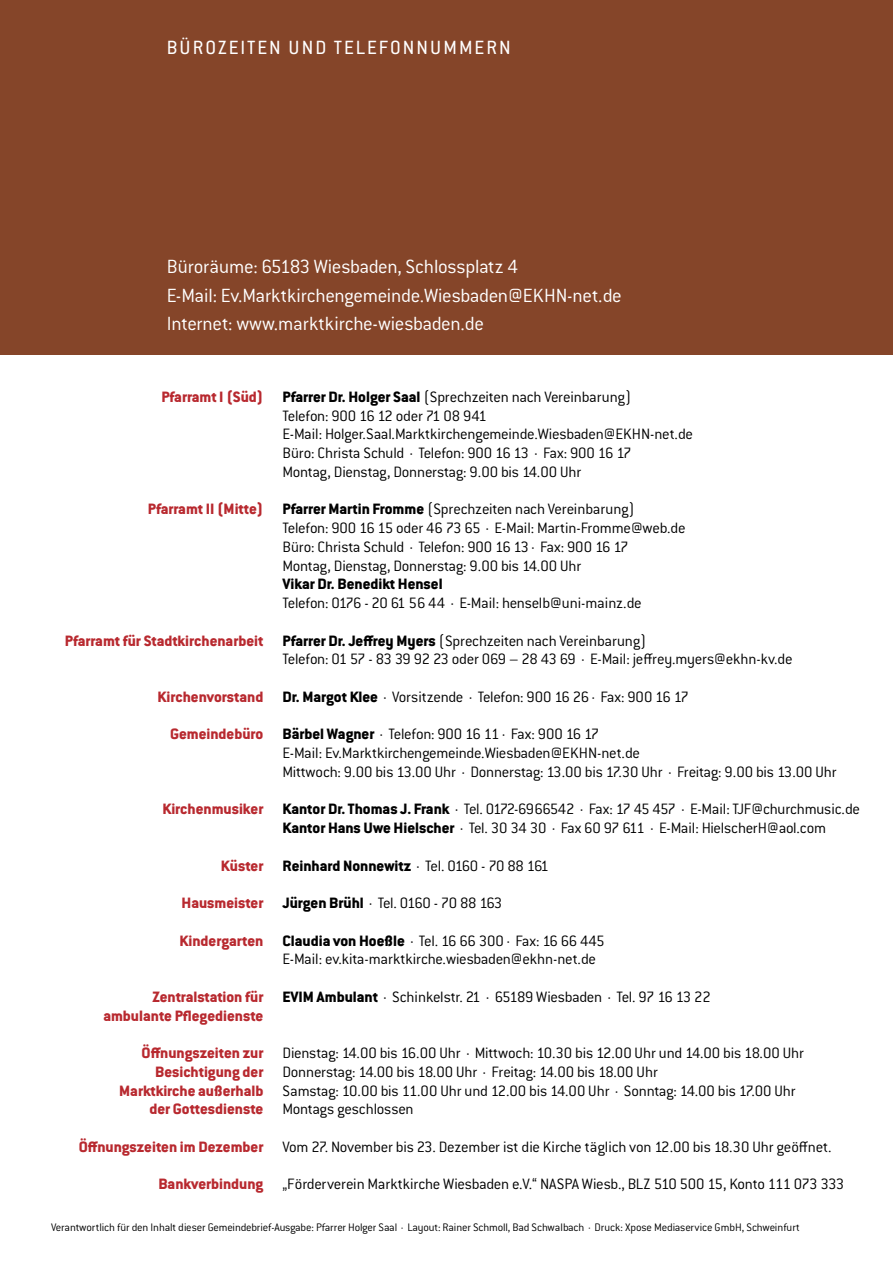
<style>
.page{position:relative;width:893px;height:1263px;background:#fff}
.page>*{position:absolute;margin:0;border:0;box-sizing:border-box;transform-origin:0 0}
.t1{font:300 21px/28.5px "Conduit ITC Std";letter-spacing:-.015em;color:#fff}
.t2{font:21px "Conduit ITC Std";letter-spacing:.1em;color:#fff}
.t3{font:300 16.5px/18.8px "Conduit ITC Std";letter-spacing:-.015em;color:#000}
.t4{font:800 16.5px/18.8px "Conduit ITC Std";color:#b8292f;text-align:right}
.t5{font:800 16.5px "Conduit ITC Std";color:#000}
.t6{font:300 16.5px "Conduit ITC Std";letter-spacing:-.065em;color:#000}
.t7{font:300 12px "Conduit ITC Std";letter-spacing:-.015em;color:#000}
.s1{font-weight:800}
.s2{font-weight:300}
</style>
<div class="page">
<div style="left:0;top:0;width:893px;height:354px;background:#854529"></div>
<p class="t2" style="left:167px;top:35px;width:38px">BÜROZEITEN</p>
<p class="t2" style="left:289px;top:35px;width:115px">UND TELEFONN</p>
<p class="t2" style="left:430px;top:35px;width:57px">UMMERN</p>
<p class="t1" style="left:167px;top:252px;width:457px">Büroräume: 65183 Wiesbaden, Schlossplatz 4<br>E-Mail: Ev.Marktkirchengemeinde.Wiesbaden@EKHN-net.de<br>Internet: www.marktkirche-wiesbaden.de</p>
<p class="t3" style="left:282px;top:387px;width:412px"><span class="s1">Pfarrer Dr. Holger Saal</span> (Sprechzeiten nach Vereinbarung)<br>Telefon: 900 16 12 oder 71 08 941<br>E-Mail: Holger.Saal.Marktkirchengemeinde.Wiesbaden@EKHN-net.de Büro: Christa Schuld · Telefon: 900 16 13 · Fax: 900 16 17<br>Montag, Dienstag, Donnerstag: 9.00 bis 14.00 Uhr</p>
<p class="t3" style="left:282px;top:499px;width:405px"><span class="s1">Pfarrer Martin Fromme</span> (Sprechzeiten nach Vereinbarung)<br>Telefon: 900 16 15 oder 46 73 65 · E-Mail: Martin-Fromme@web.de Büro: Christa Schuld · Telefon: 900 16 13· Fax: 900 16 17<br>Montag, Dienstag, Donnerstag: 9.00 bis 14.00 Uhr</p>
<p class="t5" style="left:282px;top:574px;width:162px">Vikar Dr. Benedikt Hensel</p>
<p class="t3" style="left:282px;top:593px;width:361px">Telefon: 0176 - 20 61 56 44 · E-Mail: henselb@uni-mainz.de</p>
<p class="t3" style="left:282px;top:631px;width:512px"><span class="s1">Pfarrer Dr. Jeffrey Myers</span> (Sprechzeiten nach Vereinbarung)<br>Telefon: 01 57 - 83 39 92 23 oder 069 – 28 43 69 · E-Mail: jeffrey.myers@ekhn-kv.de</p>
<p class="t3" style="left:282px;top:687px;width:408px"><span class="s1">Dr. Margot Klee</span> · Vorsitzende · Telefon: 900 16 26· Fax: 900 16 17</p>
<p class="t3" style="left:282px;top:724px;width:556px"><span class="s1">Bärbel Wagner</span> · Telefon: 900 16 11· Fax: 900 16 17<br>E-Mail: Ev.Marktkirchengemeinde.Wiesbaden@EKHN-net.de<br>Mittwoch: 9.00 bis 13.00 Uhr · Donnerstag: 13.00 bis 17.30 Uhr · Freitag: 9.00 bis 13.00 Uhr</p>
<p class="t3" style="left:282px;top:799px;width:579px"><span class="s1">Kantor Dr. Thomas J. Frank</span> · Tel. 0172-6966542 · Fax: 17 45 457 · E-Mail: TJF@churchmusic.de<br><span class="s1">Kantor Hans Uwe Hielscher</span> · Tel. 30 34 30 · Fax 60 97 611 · E-Mail: HielscherH@aol.com</p>
<p class="t5" style="left:282px;top:855px;width:268px">Reinhard Nonnewitz <span class="s2">· Tel. 0160 - 70 88 161</span></p>
<p class="t6" style="left:282px;top:893px;width:221px"><span class="s1">Jürgen Brühl</span> · Tel. 0160 - 70 88 163</p>
<p class="t3" style="left:282px;top:931px;width:324px"><span class="s1">Claudia von Hoeßle</span> · Tel. 16 66 300· Fax: 16 66 445<br>E-Mail: ev.kita-marktkirche.wiesbaden@ekhn-net.de</p>
<p class="t3" style="left:282px;top:987px;width:430px"><span class="s1">EVIM Ambulant</span> · Schinkelstr. 21 · 65189 Wiesbaden · Tel. 97 16 13 22</p>
<p class="t4" style="left:161px;top:387px;width:103px">Pfarramt I (Süd)</p>
<p class="t4" style="left:148px;top:499px;width:117px">Pfarramt II (Mitte)</p>
<p class="t4" style="left:65px;top:631px;width:200px">Pfarramt für Stadtkirchenarbeit</p>
<p class="t4" style="left:158px;top:687px;width:107px">Kirchenvorstand</p>
<p class="t4" style="left:170px;top:724px;width:95px">Gemeindebüro</p>
<p class="t4" style="left:162px;top:799px;width:102px">Kirchenmusiker</p>
<p class="t4" style="left:221px;top:856px;width:44px">Küster</p>
<p class="t4" style="left:182px;top:893px;width:83px">Hausmeister</p>
<p class="t4" style="left:180px;top:931px;width:85px">Kindergarten</p>
<p class="t4" style="left:103px;top:987px;width:161px">Zentralstation für ambulante Pflegedienste</p>
<p class="t4" style="left:119px;top:1043px;width:146px">Öffnungszeiten zur<br>Besichtigung der<br>Marktkirche außerhalb der Gottesdienste</p>
<p class="t4" style="left:79px;top:1137px;width:186px">Öffnungszeiten im Dezember</p>
<p class="t4" style="left:158px;top:1174px;width:106px">Bankverbindung</p>
<p class="t7" style="left:51px;top:1219px;width:750px">Verantwortlich für den Inhalt dieser Gemeindebrief-Ausgabe: Pfarrer Holger Saal · Layout: Rainer Schmoll, Bad Schwalbach · Druck: Xpose Mediaservice GmbH, Schweinfurt</p>
<p class="t3" style="left:282px;top:1043px;width:523px">Dienstag: 14.00 bis 16.00 Uhr · Mittwoch: 10.30 bis 12.00 Uhr und 14.00 bis 18.00 Uhr Donnerstag: 14.00 bis 18.00 Uhr · Freitag: 14.00 bis 18.00 Uhr<br>Samstag: 10.00 bis 11.00 Uhr und 12.00 bis 14.00 Uhr · Sonntag: 14.00 bis 17.00 Uhr Montags geschlossen</p>
<p class="t3" style="left:282px;top:1137px;width:551px">Vom 27. November bis 23. Dezember ist die Kirche täglich von 12.00 bis 18.30 Uhr geöffnet.</p>
<p class="t3" style="left:282px;top:1174px;width:563px">„Förderverein Marktkirche Wiesbaden e.V.“ NASPA Wiesb., BLZ 510 500 15, Konto 111 073 333</p>
</div>
